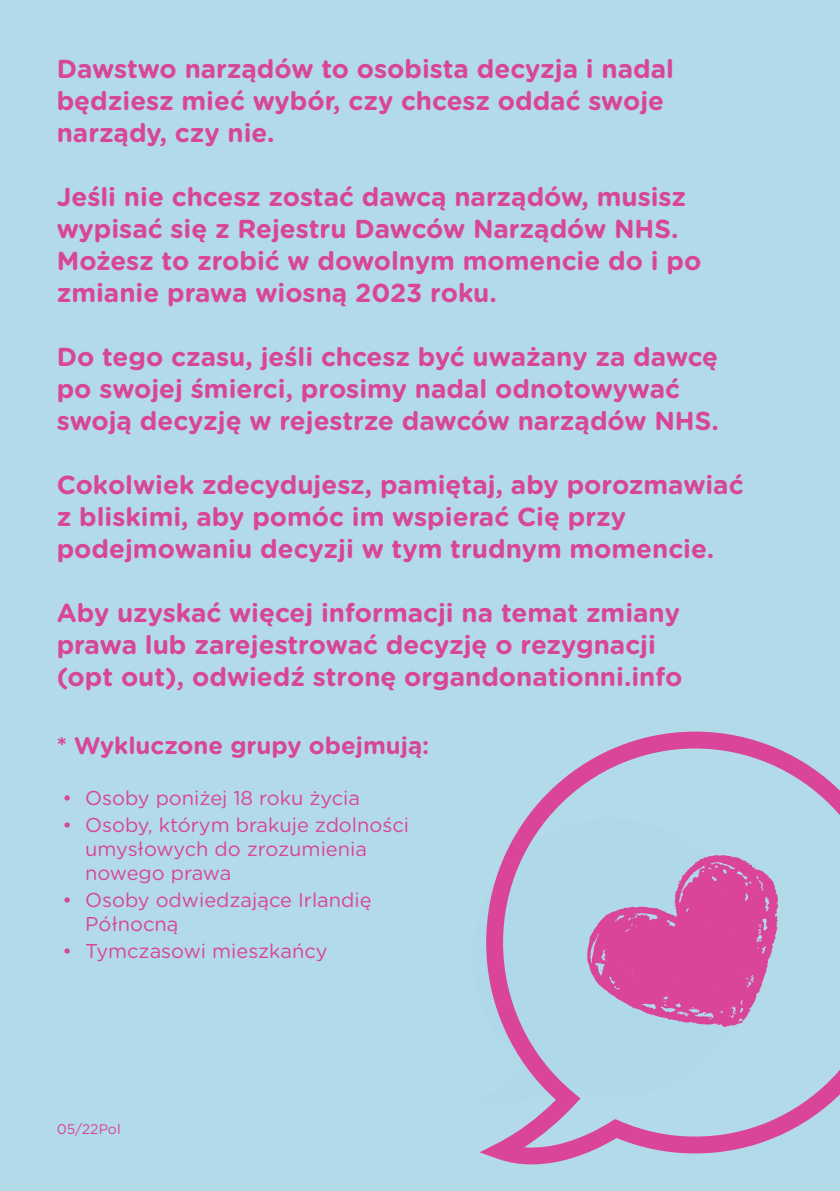
<style>
.page{position:relative;width:840px;height:1191px;background:#fff}
.page>*{position:absolute;margin:0;border:0;box-sizing:border-box;transform-origin:0 0}
.t1{font:700 26px/32px "Gotham Rounded";color:#d84599}
.t2{font:700 24px "Gotham Rounded";color:#d84599}
.t3{font:20px/24px "Gotham Rounded";color:#d84599}
.t4{font:14px "Gotham Rounded";color:#d84599}
</style>
<div class="page">
<div style="left:0;top:0;width:839px;height:1191px;background:#b3dae8"></div>
<svg style="left:479px;top:731px;width:360px;height:433px"></svg>
<svg style="left:586px;top:854px;width:191px;height:173px"></svg>
<p class="t1" style="left:57px;top:51px;width:618px">Dawstwo narządów to osobista decyzja i nadal będziesz mieć wybór, czy chcesz oddać swoje narządy, czy nie.</p>
<p class="t1" style="left:57px;top:179px;width:645px">Jeśli nie chcesz zostać dawcą narządów, musisz wypisać się z Rejestru Dawców Narządów NHS.<br>Możesz to zrobić w dowolnym momencie do i po zmianie prawa wiosną 2023 roku.</p>
<p class="t1" style="left:57px;top:339px;width:663px">Do tego czasu, jeśli chcesz być uważany za dawcę po swojej śmierci, prosimy nadal odnotowywać swoją decyzję w rejestrze dawców narządów NHS.</p>
<p class="t1" style="left:57px;top:467px;width:688px">Cokolwiek zdecydujesz, pamiętaj, aby porozmawiać z bliskimi, aby pomóc im wspierać Cię przy podejmowaniu decyzji w tym trudnym momencie.</p>
<p class="t1" style="left:57px;top:595px;width:627px">Aby uzyskać więcej informacji na temat zmiany prawa lub zarejestrować decyzję o rezygnacji (opt out), odwiedź stronę organdonationni.info</p>
<p class="t2" style="left:57px;top:727px;width:374px">* Wykluczone grupy obejmują:</p>
<p class="t3" style="left:62px;top:785px;width:299px">• Osoby poniżej 18 roku życia</p>
<p class="t3" style="left:85px;top:812px;width:325px;text-indent:-23px">• Osoby, którym brakuje zdolności umysłowych do zrozumienia nowego prawa</p>
<p class="t3" style="left:85px;top:887px;width:288px;text-indent:-23px">• Osoby odwiedzające Irlandię<br>Północną</p>
<p class="t3" style="left:62px;top:938px;width:266px">• Tymczasowi mieszkańcy</p>
<p class="t4" style="left:57px;top:1119px;width:65px">05/22Pol</p>
</div>
